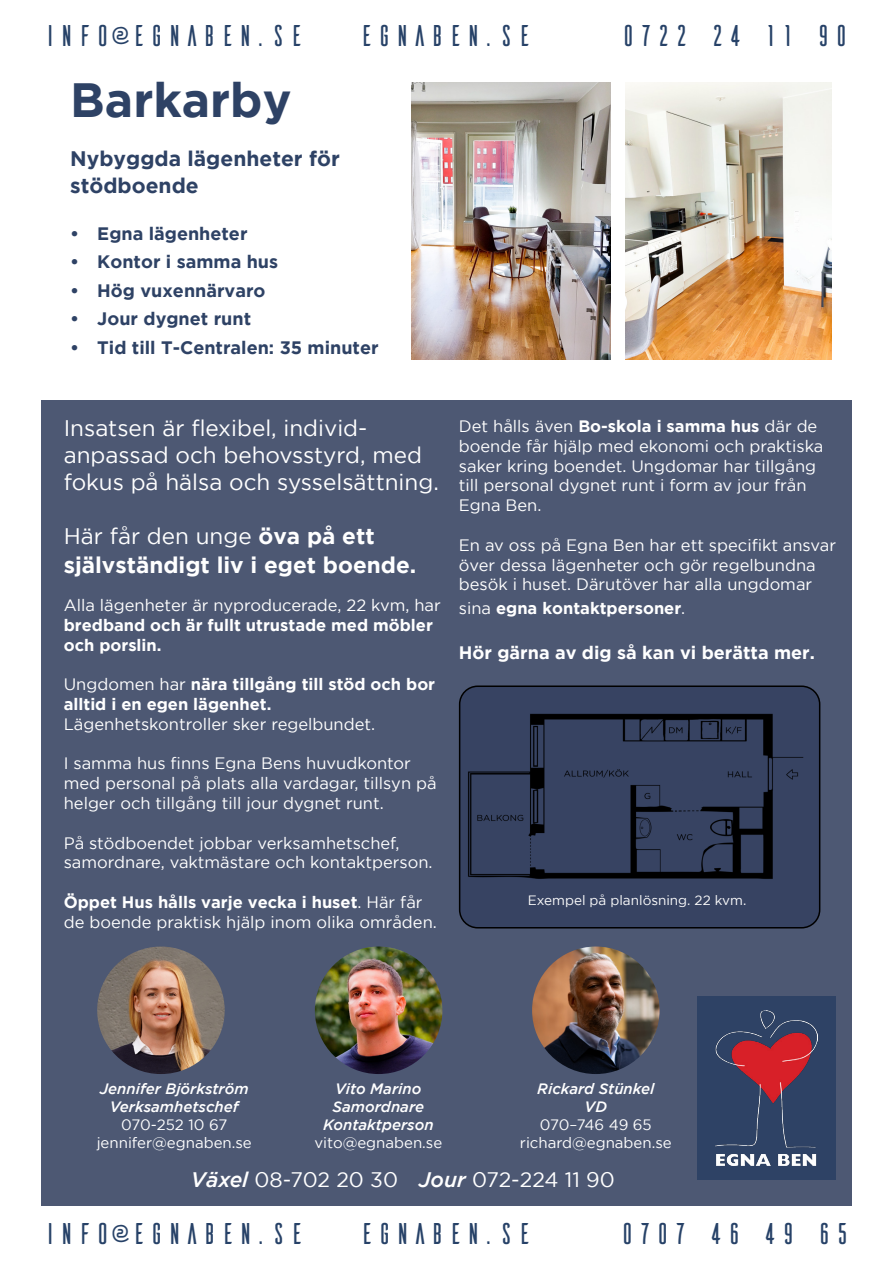
<style>
.page{position:relative;width:893px;height:1263px;background:#fff}
.page>*{position:absolute;margin:0;border:0;box-sizing:border-box;transform-origin:0 0}
.t1{font:700 48px "Gotham";color:#2e4265}
.t2{font:30px "Ailerons";color:#274268}
.t3{font:22.5px/27px "Gotham";color:#fff}
.t4{font:700 22.5px/28.8px "Gotham";color:#fff}
.t5{font:700 21px/27px "Gotham";color:#2e4265}
.t6{font:21px "Gotham";color:#fff}
.t7{font:700 18px "Gotham";color:#2e4265}
.t8{font:700 18px "Gotham";color:#fff}
.t9{font:16.5px/19.8px "Gotham";color:#fff}
.t10{font:700 16.5px/19.8px "Gotham";color:#fff}
.t11{font:italic 500 15px/18px "Gotham";color:#fff;text-align:center}
.t12{font:15px/18px "Gotham";color:#fff;text-align:center}
.t13{font:13.5px "Gotham";color:#fcfcfc}
.s1{font-weight:400}
.s2{font-weight:700}
.s3{font-weight:500;font-style:italic}
</style>
<div class="page">
<div style="left:41px;top:400px;width:810px;height:806px;background:#4d5873"></div>
<img style="left:97px;top:946px;width:128px;height:128px;border-radius:64px">
<img style="left:315px;top:946px;width:127px;height:128px;border-radius:64px">
<img style="left:532px;top:946px;width:128px;height:128px;border-radius:64px">
<div style="left:697px;top:996px;width:139px;height:184px;background:#2e4265"></div>
<img style="left:716px;top:1011px;width:101px;height:154px">
<img style="left:412px;top:82px;width:199px;height:278px">
<div style="left:460px;top:686px;width:360px;height:242px;background:#374362;border-radius:18px"></div>
<div style="left:459px;top:685px;width:361px;height:243px;border:2px solid #000;border-radius:18px"></div>
<img style="left:625px;top:82px;width:207px;height:278px">
<img style="left:468px;top:713px;width:336px;height:166px">
<h2 class="t2" style="left:43px;top:22px;width:264px">INFO@EGNABEN.SE</h2>
<h2 class="t2" style="left:358px;top:22px;width:177px">EGNABEN.SE</h2>
<h2 class="t2" style="left:619px;top:22px;width:233px">0722 24 11 90</h2>
<h1 class="t1" style="left:70px;top:73px;width:223px">Barkarby</h1>
<p class="t5" style="left:70px;top:145px;width:271px">Nybyggda lägenheter för stödboende</p>
<p class="t7" style="left:70px;top:223px;width:179px">• Egna lägenheter</p>
<p class="t7" style="left:70px;top:251px;width:209px">• Kontor i samma hus</p>
<p class="t7" style="left:70px;top:280px;width:197px">• Hög vuxennärvaro</p>
<p class="t7" style="left:70px;top:308px;width:182px">• Jour dygnet runt</p>
<p class="t7" style="left:70px;top:337px;width:310px">• Tid till T-Centralen: 35 minuter</p>
<h3 class="t3" style="left:64px;top:414px;width:377px">Insatsen är flexibel, individ&shy;anpassad och behovsstyrd, med fokus på hälsa och sysselsättning.</h3>
<h3 class="t4" style="left:64px;top:521px;width:354px"><span class="s1">Här får den unge</span> öva på ett självständigt liv i eget boende.</h3>
<p class="t9" style="left:64px;top:595px;width:379px">Alla lägenheter är nyproducerade, 22 kvm, har</p>
<p class="t10" style="left:64px;top:615px;width:371px">bredband och är fullt utrustade med möbler och porslin.</p>
<p class="t10" style="left:64px;top:674px;width:373px"><span class="s1">Ungdomen har</span> nära tillgång till stöd och bor alltid i en egen lägenhet.</p>
<p class="t9" style="left:64px;top:714px;width:313px">Lägenhetskontroller sker regelbundet.</p>
<p class="t9" style="left:64px;top:753px;width:374px">I samma hus finns Egna Bens huvudkontor med personal på plats alla vardagar, tillsyn på helger och tillgång till jour dygnet runt.</p>
<p class="t9" style="left:64px;top:832px;width:370px">På stödboendet jobbar verksamhetschef, samordnare, vaktmästare och kontaktperson.</p>
<p class="t9" style="left:64px;top:892px;width:375px"><span class="s2">Öppet Hus hålls varje vecka i huset</span>. Här får de boende praktisk hjälp inom olika områden.</p>
<p class="t9" style="left:459px;top:416px;width:366px">Det hålls även <span class="s2">Bo-skola i samma hus</span> där de boende får hjälp med ekonomi och praktiska saker kring boendet. Ungdomar har tillgång till personal dygnet runt i form av jour från Egna Ben.</p>
<p class="t9" style="left:459px;top:535px;width:379px">En av oss på Egna Ben har ett specifikt ansvar över dessa lägenheter och gör regelbundna besök i huset. Därutöver har alla ungdomar</p>
<p class="t10" style="left:459px;top:598px;width:228px"><span class="s1">sina</span> egna kontaktpersoner<span class="s1">.</span></p>
<p class="t8" style="left:459px;top:642px;width:357px">Hör gärna av dig så kan vi berätta mer.</p>
<p class="t13" style="left:528px;top:893px;width:220px">Exempel på planlösning. 22 kvm.</p>
<p class="t11" style="left:100px;top:1080px;width:150px">Jennifer Björkström<br>Verksamhetschef</p>
<p class="t12" style="left:97px;top:1115px;width:157px">070-252 10 67 jennifer@egnaben.se</p>
<p class="t11" style="left:537px;top:1080px;width:119px">Rickard Stünkel<br>VD</p>
<p class="t12" style="left:520px;top:1115px;width:153px">070–746 49 65 richard@egnaben.se</p>
<p class="t6" style="left:191px;top:1167px;width:425px"><span class="s3">Växel</span> 08-702 20 30 <span class="s3">Jour</span> 072-224 11 90</p>
<p class="t11" style="left:323px;top:1080px;width:112px">Vito Marino<br>Samordnare<br>Kontaktperson</p>
<p class="t12" style="left:314px;top:1133px;width:129px">vito@egnaben.se</p>
<h2 class="t2" style="left:43px;top:1219px;width:264px">INFO@EGNABEN.SE</h2>
<h2 class="t2" style="left:358px;top:1219px;width:177px">EGNABEN.SE</h2>
<h2 class="t2" style="left:618px;top:1219px;width:235px">0707 46 49 65</h2>
</div>
